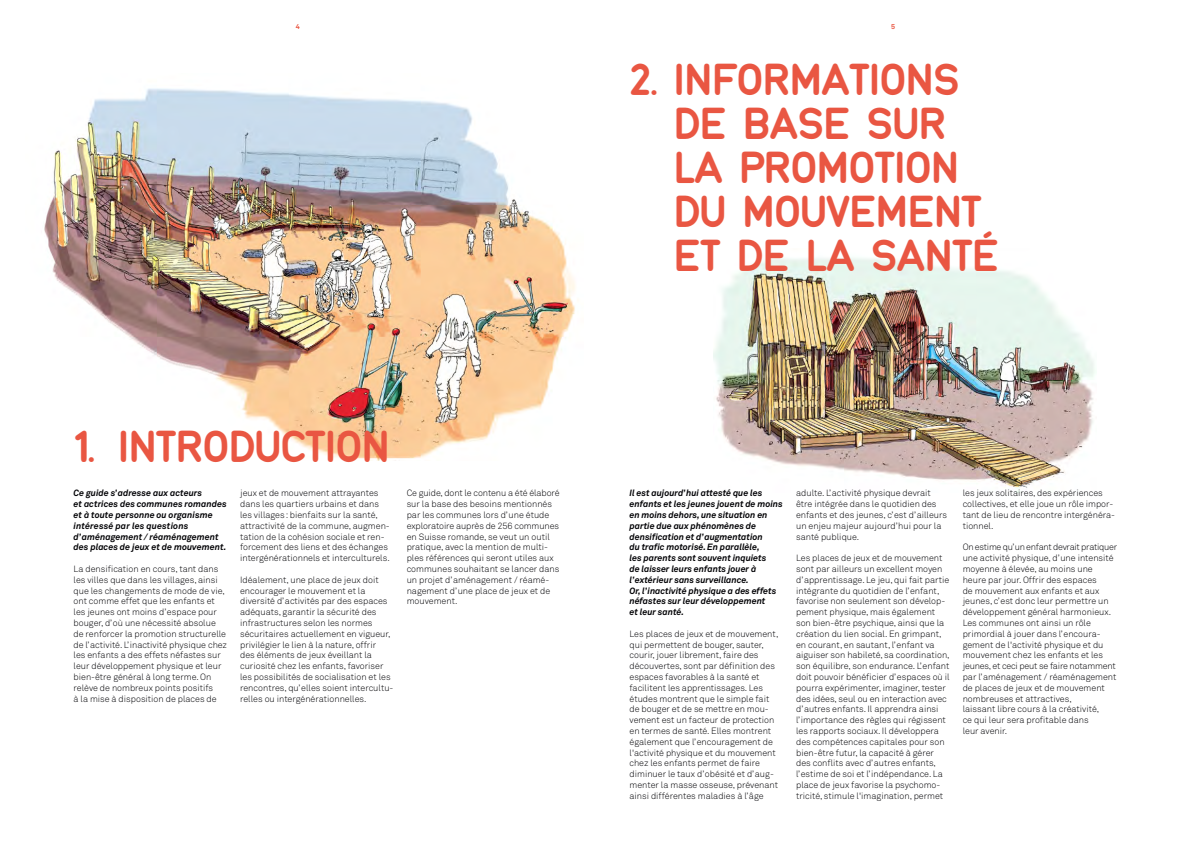
<style>
.page{position:relative;width:1191px;height:842px;background:#fff}
.page>*{position:absolute;margin:0;border:0;box-sizing:border-box;transform-origin:0 0}
.TITRE{font:47px/44.1px "Normalise Din MN";letter-spacing:-.02em;color:#e95642}
.LAUF{font:300 9px/10.8px "Akkurat";color:#020205}
.LEAD_lauf{font:italic 700 9px/10.8px "Akkurat";letter-spacing:-.005em;color:#020205}
.t1{font:700 7px "Akkurat";color:#e95642}
</style>
<div class="page">
<img style="left:713px;top:257px;width:382px;height:235px">
<img style="left:44px;top:88px;width:531px;height:372px">
<p class="t1" style="left:296px;top:22px;width:5px">4</p>
<p class="t1" style="left:891px;top:22px;width:5px">5</p>
<p class="TITRE" style="left:74px;top:425px;width:318px">1. INTRODUCTION</p>
<p class="LEAD_lauf" style="left:74px;top:488px;width:155px">Ce guide s’adresse aux acteurs<br>et actrices des communes romandes et à toute personne ou organisme intéressé par les questions d’aménagement / réaménagement des places de jeux et de mouvement.</p>
<p class="LAUF" style="left:74px;top:563px;width:155px">La densification en cours, tant dans les villes que dans les villages, ainsi que les changements de mode de vie, ont comme effet que les enfants et les jeunes ont moins d’espace pour bouger, d’où une nécessité absolue de renforcer la promotion structurelle de l’activité. L’inactivité physique chez les enfants a des effets néfastes sur leur développement physique et leur bien-être général à long terme. On relève de nombreux points positifs<br>à la mise à disposition de places de</p>
<p class="LAUF" style="left:240px;top:488px;width:151px">jeux et de mouvement attrayantes dans les quartiers urbains et dans les villages: bienfaits sur la santé, attractivité de la commune, augmen&shy;tation de la cohésion sociale et ren&shy;forcement des liens et des échanges intergénérationnels et interculturels.</p>
<p class="LAUF" style="left:240px;top:574px;width:155px">Idéalement, une place de jeux doit encourager le mouvement et la diversité d’activités par des espaces adéquats, garantir la sécurité des infrastructures selon les normes sécuritaires actuellement en vigueur, privilégier le lien à la nature, offrir<br>des éléments de jeux éveillant la curiosité chez les enfants, favoriser les possibilités de socialisation et les rencontres, qu’elles soient intercultu&shy;relles ou intergénérationnelles.</p>
<p class="LAUF" style="left:407px;top:488px;width:154px">Ce guide, dont le contenu a été élaboré sur la base des besoins mentionnés par les communes lors d’une étude exploratoire auprès de 256 communes en Suisse romande, se veut un outil pratique, avec la mention de multi&shy;ples références qui seront utiles aux communes souhaitant se lancer dans un projet d’aménagement / réamé&shy;nagement d’une place de jeux et de mouvement.</p>
<p class="TITRE" style="left:629px;top:57px;width:332px">2. INFORMATIONS</p>
<p class="TITRE" style="left:673px;top:101px;width:327px">DE BASE SUR<br>LA PROMOTION<br>DU MOUVEMENT<br>ET DE LA SANTÉ</p>
<p class="LEAD_lauf" style="left:629px;top:488px;width:155px">Il est aujourd’hui attesté que les enfants et les jeunes jouent de moins en moins dehors, une situation en partie due aux phénomènes de densification et d’augmentation<br>du trafic motorisé. En parallèle,<br>les parents sont souvent inquiets<br>de laisser leurs enfants jouer à l’extérieur sans surveillance.<br>Or, l’inactivité physique a des effets néfastes sur leur développement<br>et leur santé.</p>
<p class="LAUF" style="left:629px;top:628px;width:150px">Les places de jeux et de mouvement, qui permettent de bouger, sauter, courir, jouer librement, faire des découvertes, sont par définition des espaces favorables à la santé et facilitent les apprentissages. Les études montrent que le simple fait de bouger et de se mettre en mou&shy;vement est un facteur de protection en termes de santé. Elles montrent également que l’encouragement de l'activité physique et du mouvement chez les enfants permet de faire diminuer le taux d’obésité et d’aug&shy;menter la masse osseuse, prévenant ainsi différentes maladies à l’âge</p>
<p class="LAUF" style="left:796px;top:488px;width:152px">adulte. L’activité physique devrait être intégrée dans le quotidien des enfants et des jeunes, c’est d’ailleurs un enjeu majeur aujourd’hui pour la santé publique.</p>
<p class="LAUF" style="left:796px;top:552px;width:155px">Les places de jeux et de mouvement sont par ailleurs un excellent moyen d’apprentissage. Le jeu, qui fait partie intégrante du quotidien de l’enfant, favorise non seulement son dévelop&shy;pement physique, mais également son bien-être psychique, ainsi que la création du lien social. En grimpant, en courant, en sautant, l’enfant va aiguiser son habileté, sa coordination, son équilibre, son endurance. L’enfant doit pouvoir bénéficier d’espaces où il pourra expérimenter, imaginer, tester des idées, seul ou en interaction avec d’autres enfants. Il apprendra ainsi l’importance des règles qui régissent les rapports sociaux. Il développera des compétences capitales pour son bien-être futur, la capacité à gérer des conflits avec d’autres enfants, l’estime de soi et l’indépendance. La place de jeux favorise la psychomo&shy;tricité, stimule l'imagination, permet</p>
<p class="LAUF" style="left:962px;top:488px;width:154px">les jeux solitaires, des expériences collectives, et elle joue un rôle impor&shy;tant de lieu de rencontre intergénéra&shy;tionnel.</p>
<p class="LAUF" style="left:962px;top:542px;width:156px">On estime qu’un enfant devrait pratiquer une activité physique, d’une intensité moyenne à élevée, au moins une heure par jour. Offrir des espaces<br>de mouvement aux enfants et aux jeunes, c’est donc leur permettre un développement général harmonieux.<br>Les communes ont ainsi un rôle primordial à jouer dans l’encoura&shy;gement de l'activité physique et du mouvement chez les enfants et les jeunes, et ceci peut se faire notamment par l’aménagement / réaménagement de places de jeux et de mouvement nombreuses et attractives,<br>laissant libre cours à la créativité,<br>ce qui leur sera profitable dans<br>leur avenir.</p>
</div>
